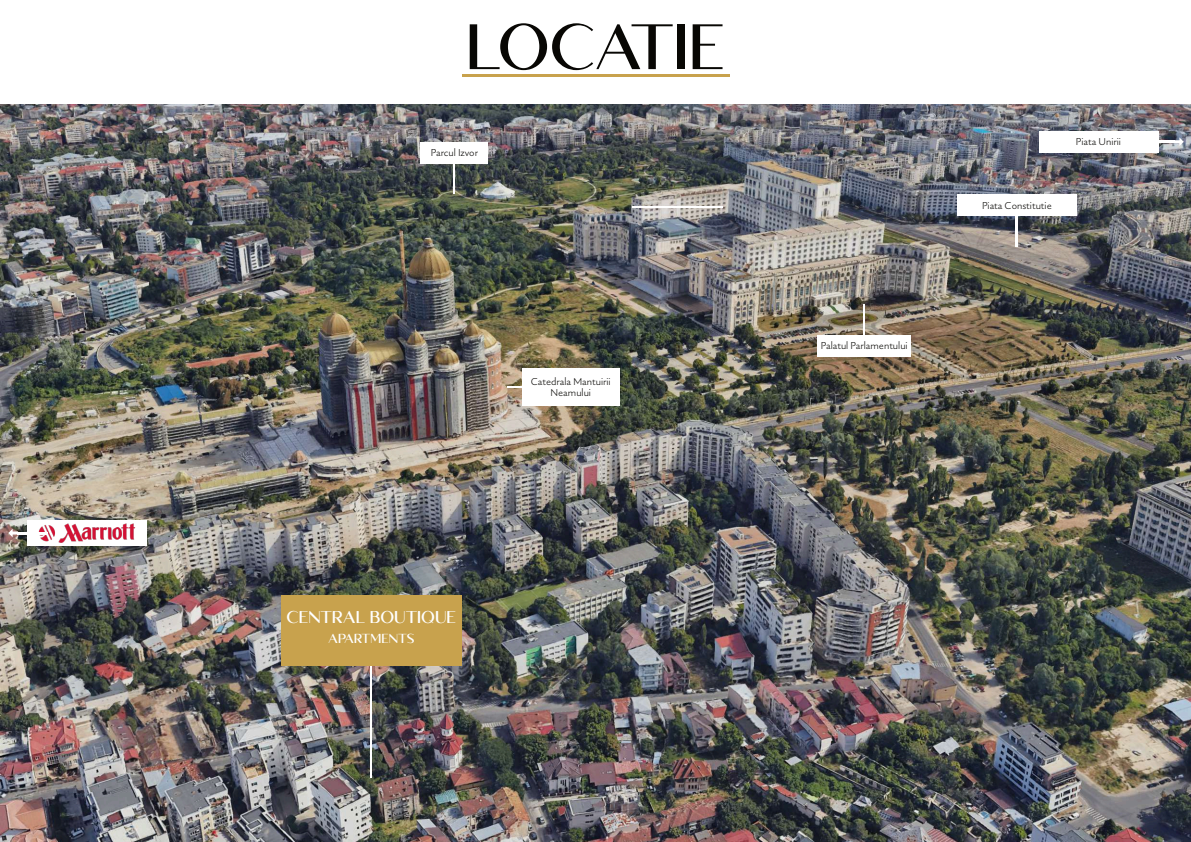
<style>
.page{position:relative;width:1191px;height:842px;background:#fff}
.page>*{position:absolute;margin:0;border:0;box-sizing:border-box;transform-origin:0 0}
.t1{font:64px "Delmon Delicate";letter-spacing:-.015em;color:#080704}
.t2{font:17px "Delmon Delicate";color:#fff}
.t3{font:13px "Delmon Delicate";color:#fff}
.t4{font:300 11px/11px "Gaultier";color:#080704;text-align:center}
</style>
<div class="page">
<hr style="left:462px;top:74px;width:267px;height:3px;background:#c8a24d">
<img style="left:0;top:105px;width:1191px;height:737px">
<div style="left:420px;top:142px;width:68px;height:21px;background:#fff"></div>
<hr style="left:453px;top:163px;width:2px;height:31px;background:#fff">
<div style="left:522px;top:368px;width:97px;height:37px;background:#fff"></div>
<svg style="left:507px;top:386px;width:15px;height:1px"></svg>
<div style="left:817px;top:335px;width:94px;height:22px;background:#fff"></div>
<hr style="left:863px;top:304px;width:2px;height:31px;background:#fff">
<div style="left:957px;top:194px;width:119px;height:22px;background:#fff"></div>
<hr style="left:1015px;top:216px;width:3px;height:31px;background:#fff">
<div style="left:1038px;top:131px;width:120px;height:22px;background:#fff"></div>
<hr style="left:1143px;top:140px;width:31px;height:3px;background:#fff">
<svg style="left:1174px;top:137px;width:9px;height:9px"></svg>
<div style="left:28px;top:520px;width:119px;height:26px;background:#fff"></div>
<img style="left:39px;top:506px;width:97px;height:54px">
<hr style="left:17px;top:531px;width:31px;height:3px;background:#fff">
<svg style="left:8px;top:529px;width:9px;height:8px"></svg>
<hr style="left:631px;top:207px;width:91px;height:1px;background:#fff">
<div style="left:281px;top:596px;width:181px;height:70px;background:#c8a24d"></div>
<hr style="left:370px;top:666px;width:2px;height:111px;background:#fff">
<h1 class="t1" style="left:466px;top:24px;width:260px">LOCATIE</h1>
<p class="t4" style="left:431px;top:148px;width:49px">Parcul Izvor</p>
<p class="t4" style="left:531px;top:376px;width:81px">Catedrala Mantuirii<br>Neamului</p>
<h2 class="t2" style="left:286px;top:611px;width:171px">CENTRAL BOUTIQUE</h2>
<p class="t3" style="left:328px;top:634px;width:88px">APARTMENTS</p>
<p class="t4" style="left:820px;top:341px;width:88px">Palatul Parlamentului</p>
<p class="t4" style="left:982px;top:200px;width:71px">Piata Constitutie</p>
<p class="t4" style="left:1076px;top:137px;width:47px">Piata Unirii</p>
</div>
